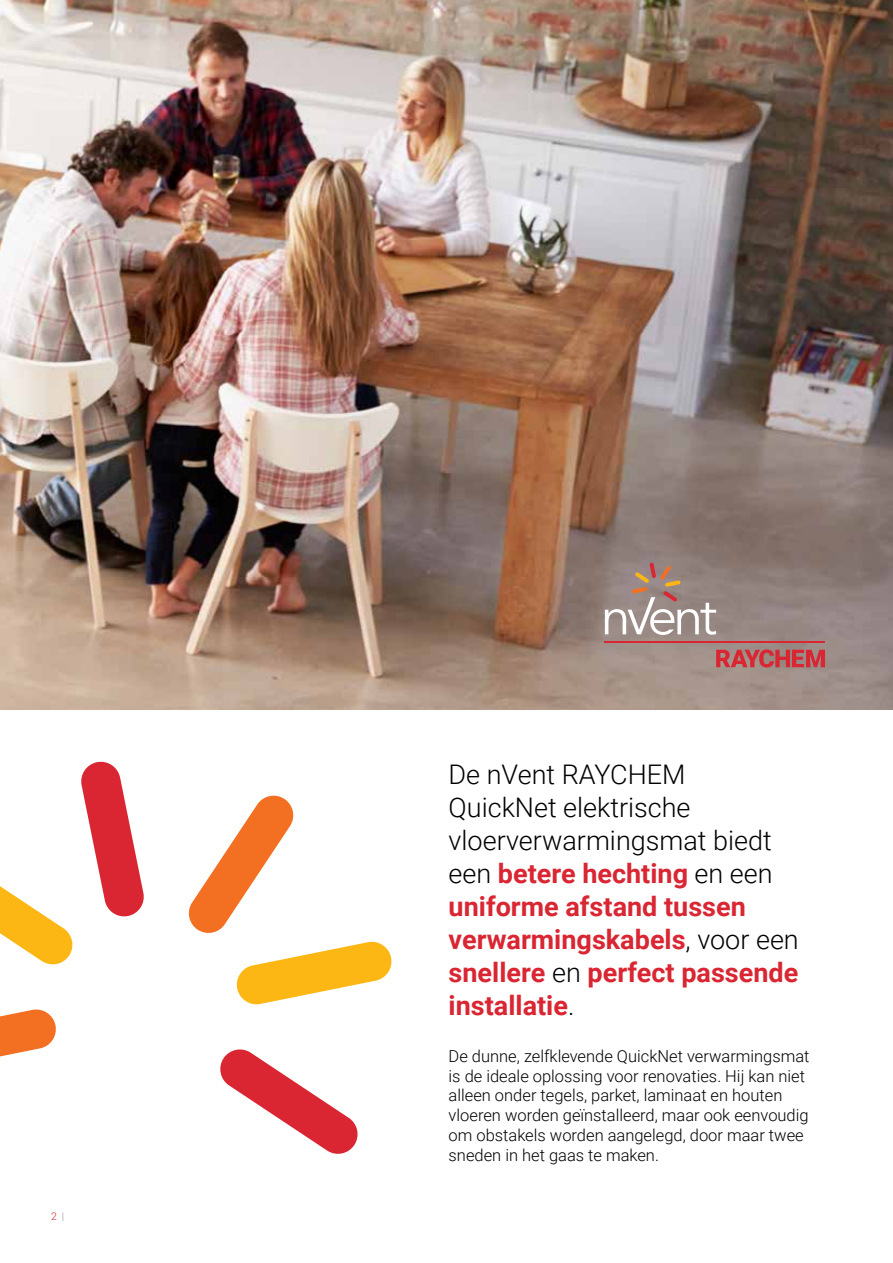
<style>
.page{position:relative;width:893px;height:1263px;background:#fff}
.page>*{position:absolute;margin:0;border:0;box-sizing:border-box;transform-origin:0 0}
.t1{font:700 27px/33px "Roboto";color:#d92632}
.t2{font:300 16.5px/19.8px "Roboto";color:#000}
.t3{font:300 10.5px "Roboto";color:#d92632}
.s1{color:#90969e}
.s2{font-weight:300;color:#000}
</style>
<div class="page">
<svg style="left:0;top:1009px;width:56px;height:48px"></svg>
<svg style="left:0;top:762px;width:144px;height:203px"></svg>
<svg style="left:188px;top:795px;width:203px;height:210px"></svg>
<svg style="left:220px;top:1049px;width:138px;height:105px"></svg>
<img style="left:0;top:0;width:893px;height:709px">
<svg style="left:716px;top:649px;width:109px;height:18px;background:#be5256"></svg>
<hr style="left:605px;top:641px;width:220px;height:2px;background:#d92632">
<svg style="left:605px;top:563px;width:111px;height:72px;background:#a7958f"></svg>
<p class="t3" style="left:51px;top:1209px;width:15px">2 <span class="s1">|</span></p>
<h1 class="t1" style="left:449px;top:757px;width:352px"><span class="s2">De nVent RAYCHEM<br>QuickNet elektrische vloerverwarmingsmat biedt een</span> betere hechting <span class="s2">en een </span>uniforme afstand tussen verwarmingskabels<span class="s2">, voor een </span>snellere <span class="s2">en</span> perfect passende installatie<span class="s2">.</span></h1>
<p class="t2" style="left:449px;top:1045px;width:362px">De dunne, zelfklevende QuickNet verwarmingsmat is de ideale oplossing voor renovaties. Hij kan niet alleen onder tegels, parket, laminaat en houten vloeren worden geïnstalleerd, maar ook eenvoudig om obstakels worden aangelegd, door maar twee sneden in het gaas te maken.</p>
</div>
